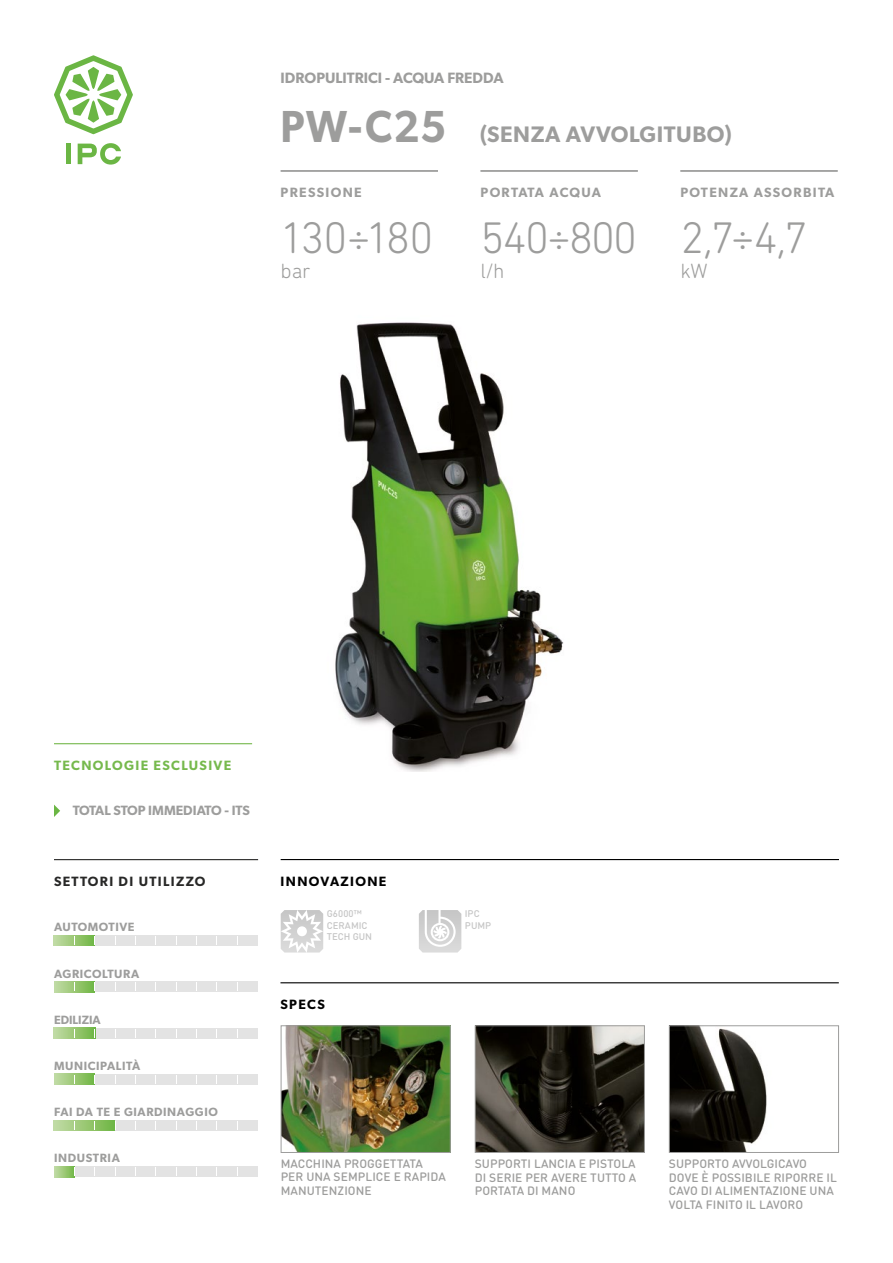
<style>
.page{position:relative;width:893px;height:1263px;background:#fff}
.page>*{position:absolute;margin:0;border:0;box-sizing:border-box;transform-origin:0 0}
.t1{font:300 45px "DIN Next Rounded LT Pro";letter-spacing:-.04em;color:#9d9d9c}
.t2{font:600 45px "Gibson";color:#9d9d9c;scale:.93 1}
.t3{font:600 22.5px "Gibson";letter-spacing:.025em;color:#9d9d9c}
.t4{font:300 21px "DIN Next Rounded LT Pro";color:#9d9d9c}
.t5{font:600 15px "Gibson";color:#9d9d9c}
.t6{font:600 13.5px "Gibson";letter-spacing:.1em;color:#9d9d9c}
.t7{font:600 13.5px "Gibson";color:#9d9d9c}
.t8{font:600 13.5px "Gibson";letter-spacing:.1em;color:#76b94d}
.t9{font:600 13.5px "Gibson";letter-spacing:.1em;color:#282827}
.t10{font:600 13.5px "Gibson";letter-spacing:.1em;color:#000}
.t11{font:600 13.5px "Gibson";letter-spacing:.08em;color:#9d9d9c}
.t12{font:500 12px/13.5px "DIN Round Pro";letter-spacing:.005em;color:#9d9d9c}
.t13{font:600 12px "Gibson";letter-spacing:.05em;color:#9d9d9c}
.t14{font:600 12px "Gibson";color:#9d9d9c}
.t15{font:500 9.6px/11.2px "DIN Round Pro";letter-spacing:-.005em;color:#c6c6c6}
</style>
<div class="page">
<img style="left:283px;top:1027px;width:166px;height:124px">
<div style="left:281px;top:1025px;width:170px;height:128px;border:1px solid #9d9d9c"></div>
<img style="left:477px;top:1027px;width:166px;height:124px">
<div style="left:475px;top:1025px;width:170px;height:128px;border:1px solid #9d9d9c"></div>
<img style="left:671px;top:1027px;width:96px;height:124px">
<div style="left:669px;top:1025px;width:170px;height:128px;border:1px solid #9d9d9c"></div>
<hr style="left:281px;top:170px;width:157px;height:1px;background:#9d9d9c">
<hr style="left:480px;top:170px;width:158px;height:1px;background:#9d9d9c">
<hr style="left:680px;top:170px;width:158px;height:1px;background:#9d9d9c">
<hr style="left:281px;top:171px;width:157px;height:1px;background:#9d9d9c">
<hr style="left:480px;top:171px;width:158px;height:1px;background:#9d9d9c">
<hr style="left:680px;top:171px;width:158px;height:1px;background:#9d9d9c">
<hr style="left:281px;top:859px;width:558px;height:1px;background:#000">
<hr style="left:280px;top:982px;width:559px;height:1px;background:#000">
<hr style="left:54px;top:743px;width:198px;height:1px;background:#76b94d">
<svg style="left:54px;top:804px;width:6px;height:13px"></svg>
<img style="left:335px;top:322px;width:229px;height:449px">
<div style="left:54px;top:1074px;width:204px;height:10px;background:#e3e3e3"></div>
<svg style="left:54px;top:1074px;width:41px;height:10px"></svg>
<div style="left:54px;top:935px;width:204px;height:11px;background:#e3e3e3"></div>
<svg style="left:54px;top:935px;width:41px;height:11px"></svg>
<div style="left:54px;top:1028px;width:204px;height:10px;background:#e3e3e3"></div>
<svg style="left:54px;top:1028px;width:41px;height:10px"></svg>
<div style="left:54px;top:981px;width:204px;height:11px;background:#e3e3e3"></div>
<svg style="left:54px;top:981px;width:41px;height:11px"></svg>
<div style="left:54px;top:1120px;width:204px;height:11px;background:#e3e3e3"></div>
<svg style="left:54px;top:1120px;width:61px;height:11px"></svg>
<div style="left:54px;top:1166px;width:204px;height:11px;background:#e3e3e3"></div>
<svg style="left:54px;top:1166px;width:21px;height:11px"></svg>
<hr style="left:54px;top:859px;width:204px;height:1px;background:#282827">
<svg style="left:281px;top:910px;width:42px;height:42px"></svg>
<svg style="left:419px;top:910px;width:42px;height:42px"></svg>
<div style="left:66px;top:144px;width:5px;height:20px;background:#6bb644"></div>
<svg style="left:78px;top:143px;width:43px;height:22px"></svg>
<svg style="left:54px;top:55px;width:79px;height:79px"></svg>
<p class="t5" style="left:281px;top:69px;width:224px">IDROPULITRICI - ACQUA FREDDA</p>
<h1 class="t2" style="left:281px;top:100px;width:180px">PW-C25</h1>
<h2 class="t3" style="left:480px;top:121px;width:254px">(SENZA AVVOLGITUBO)</h2>
<p class="t6" style="left:281px;top:185px;width:83px">PRESSIONE</p>
<p class="t11" style="left:480px;top:185px;width:122px">PORTATA ACQUA</p>
<p class="t6" style="left:680px;top:185px;width:156px">POTENZA ASSORBITA</p>
<h1 class="t1" style="left:281px;top:212px;width:154px">130÷180</h1>
<h3 class="t4" style="left:281px;top:259px;width:31px">bar</h3>
<h1 class="t1" style="left:480px;top:212px;width:158px">540÷800</h1>
<h3 class="t4" style="left:480px;top:259px;width:25px">l/h</h3>
<h1 class="t1" style="left:680px;top:212px;width:129px">2,7÷4,7</h1>
<h3 class="t4" style="left:680px;top:259px;width:29px">kW</h3>
<p class="t8" style="left:54px;top:757px;width:179px">TECNOLOGIE ESCLUSIVE</p>
<p class="t7" style="left:73px;top:803px;width:179px">TOTAL STOP IMMEDIATO - ITS</p>
<p class="t9" style="left:54px;top:873px;width:153px">SETTORI DI UTILIZZO</p>
<p class="t13" style="left:54px;top:920px;width:82px">AUTOMOTIVE</p>
<p class="t13" style="left:54px;top:966px;width:87px">AGRICOLTURA</p>
<p class="t14" style="left:54px;top:1012px;width:48px">EDILIZIA</p>
<p class="t13" style="left:54px;top:1058px;width:88px">MUNICIPALITÀ</p>
<p class="t13" style="left:54px;top:1105px;width:165px">FAI DA TE E GIARDINAGGIO</p>
<p class="t13" style="left:54px;top:1151px;width:67px">INDUSTRIA</p>
<p class="t10" style="left:281px;top:873px;width:107px">INNOVAZIONE</p>
<p class="t15" style="left:327px;top:908px;width:47px">G6000™<br>CERAMIC<br>TECH GUN</p>
<p class="t15" style="left:465px;top:908px;width:28px">IPC<br>PUMP</p>
<p class="t10" style="left:280px;top:997px;width:46px">SPECS</p>
<p class="t12" style="left:281px;top:1156px;width:167px">MACCHINA PROGGETTATA<br>PER UNA SEMPLICE E RAPIDA<br>MANUTENZIONE</p>
<p class="t12" style="left:475px;top:1157px;width:163px;text-align:justify">SUPPORTI LANCIA E PISTOLA DI SERIE PER AVERE TUTTO A PORTATA DI MANO</p>
<p class="t12" style="left:669px;top:1157px;width:170px">SUPPORTO AVVOLGICAVO<br>DOVE È POSSIBILE RIPORRE IL<br>CAVO DI ALIMENTAZIONE UNA<br>VOLTA FINITO IL LAVORO</p>
</div>
